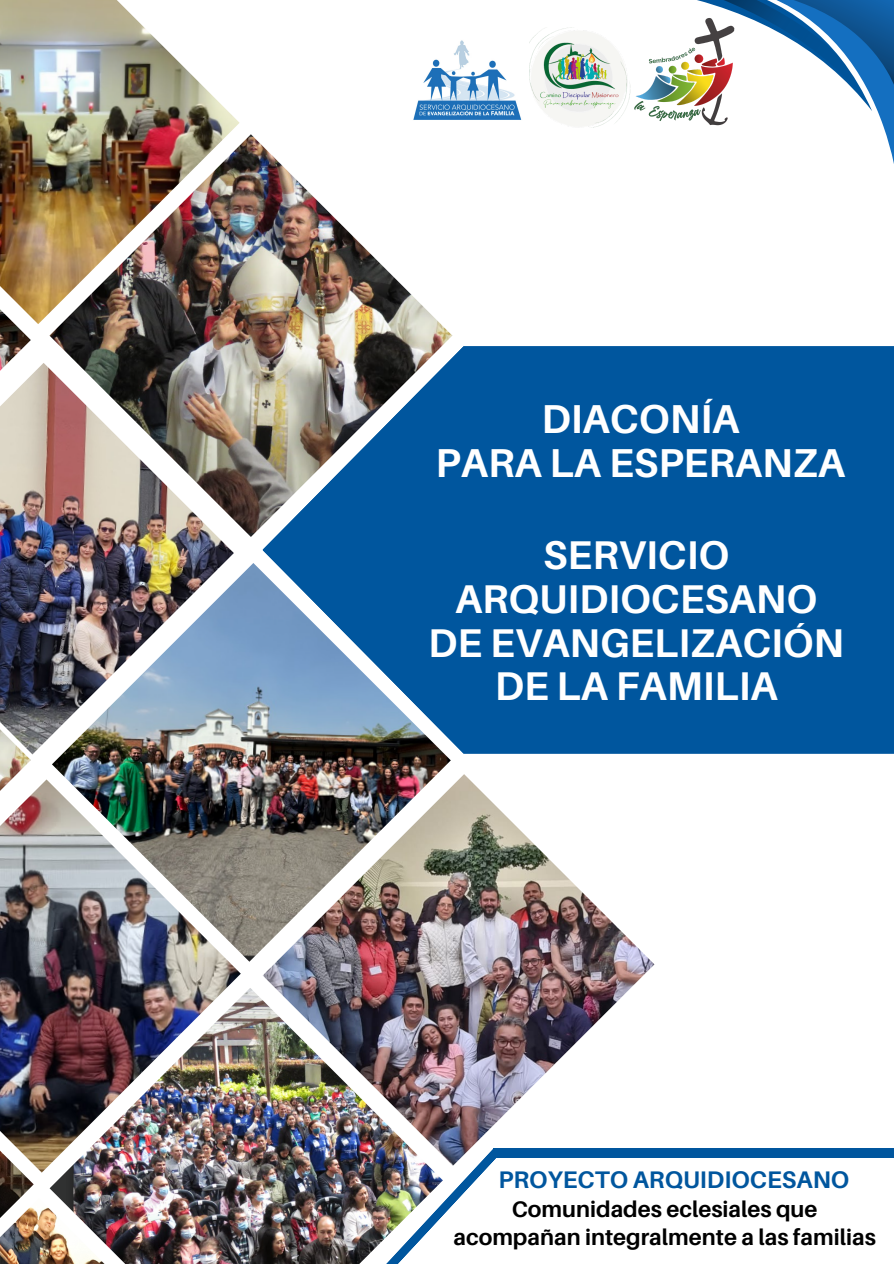
<style>
.page{position:relative;width:894px;height:1264px;background:#fff}
.page>*{position:absolute;margin:0;border:0;box-sizing:border-box;transform-origin:0 0}
.t1{font:700 40.35px/43.8px "Aileron";color:#fff;text-align:center}
.t2{font:700 40.05px/43.8px "Aileron";color:#fff;text-align:center}
.t3{font:700 24px "Aileron";color:#00569e}
.t4{font:700 22.5px/28.2px "Aileron";color:#000;text-align:center}
</style>
<div class="page">
<img style="left:263px;top:774px;width:391px;height:374px">
<div style="left:263px;top:346px;width:630px;height:407px;background:#00569e"></div>
<img style="left:0;top:0;width:239px;height:324px">
<img style="left:52px;top:563px;width:398px;height:398px">
<img style="left:0;top:779px;width:241px;height:393px">
<img style="left:50px;top:987px;width:393px;height:211px">
<svg style="left:697px;top:0;width:196px;height:160px"></svg>
<img style="left:529px;top:27px;width:96px;height:101px">
<img style="left:625px;top:15px;width:118px;height:118px">
<img style="left:413px;top:40px;width:109px;height:80px">
<img style="left:116px;top:1148px;width:777px;height:115px">
<img style="left:49px;top:134px;width:403px;height:403px">
<img style="left:0;top:983px;width:34px;height:215px">
<img style="left:0;top:1198px;width:240px;height:65px">
<img style="left:0;top:363px;width:234px;height:391px">
<img style="left:0;top:138px;width:31px;height:403px">
<img style="left:0;top:558px;width:31px;height:403px">
<p class="t1" style="left:435px;top:396px;width:411px">DIACONÍA<br>PARA LA ESPERANZA</p>
<h1 class="t2" style="left:428px;top:532px;width:417px">SERVICIO<br>ARQUIDIOCESANO<br>DE EVANGELIZACIÓN<br>DE LA FAMILIA</h1>
<p class="t3" style="left:498px;top:1165px;width:352px">PROYECTO ARQUIDIOCESANO</p>
<p class="t4" style="left:453px;top:1194px;width:424px">Comunidades eclesiales que acompañan integralmente a las familias</p>
</div>
